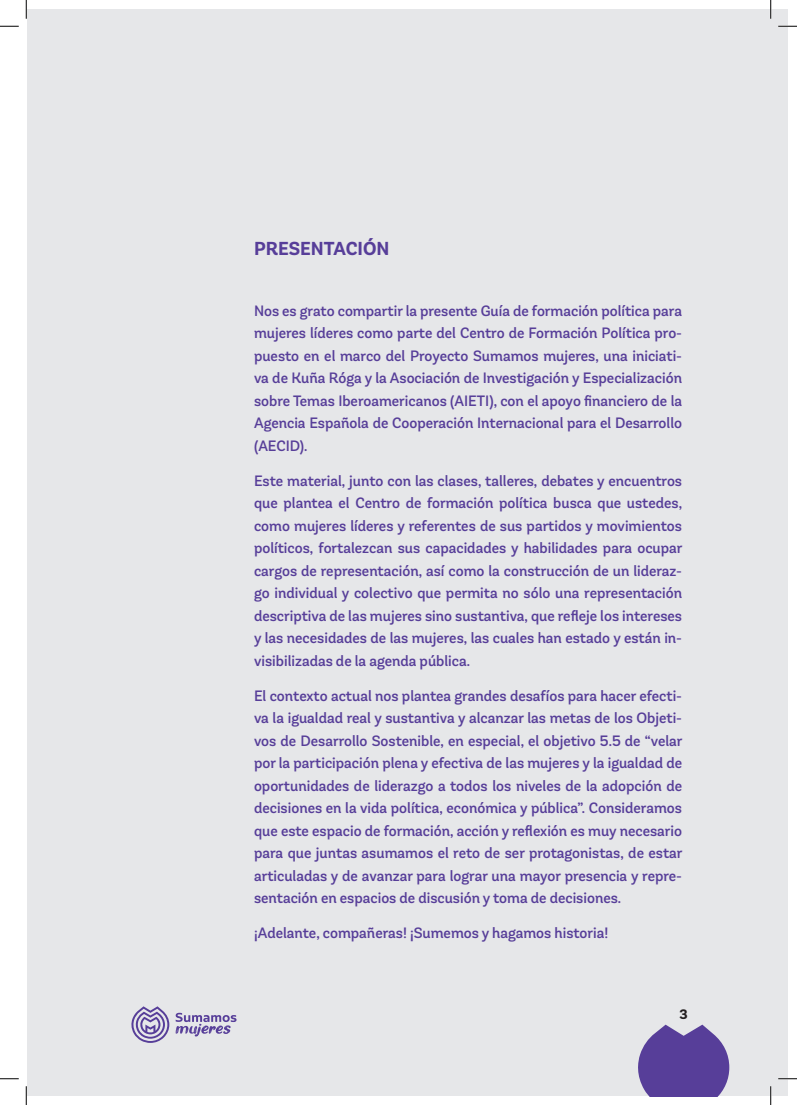
<style>
.page{position:relative;width:797px;height:1105px;background:#fff}
.page>*{position:absolute;margin:0;border:0;box-sizing:border-box;transform-origin:0 0}
.t1{font:700 18.75px "Andes Neue";color:#573e99}
.t2{font:500 15px/22.5px "Andes Neue";color:#573e99;text-align:justify}
.t3{font:700 13.75px "Andes Neue";color:#231f20}
</style>
<div class="page">
<div style="left:27px;top:9px;width:760px;height:1087px;background:#e6e7e9"></div>
<svg style="left:638px;top:1025px;width:91px;height:71px"></svg>
<svg style="left:131px;top:1006px;width:38px;height:37px"></svg>
<svg style="left:176px;top:1013px;width:60px;height:23px"></svg>
<svg style="left:0;top:25px;width:19px;height:2px"></svg>
<svg style="left:778px;top:25px;width:19px;height:2px"></svg>
<svg style="left:0;top:1078px;width:19px;height:1px"></svg>
<svg style="left:778px;top:1078px;width:19px;height:1px"></svg>
<svg style="left:25px;top:0;width:2px;height:19px"></svg>
<svg style="left:25px;top:1086px;width:2px;height:19px"></svg>
<svg style="left:770px;top:0;width:1px;height:19px"></svg>
<svg style="left:770px;top:1086px;width:1px;height:19px"></svg>
<p class="t1" style="left:254px;top:235px;width:137px">PRESENTACIÓN</p>
<p class="t2" style="left:254px;top:299px;width:429px">Nos es grato compartir la presente Guía de formación política para mujeres líderes como parte del Centro de Formación Política pro&shy;puesto en el marco del Proyecto Sumamos mujeres, una iniciati&shy;va de Kuña Róga y la Asociación de Investigación y Especialización sobre Temas Iberoamericanos (AIETI), con el apoyo financiero de la Agencia Española de Cooperación Internacional para el Desarrollo (AECID).</p>
<p class="t2" style="left:254px;top:469px;width:430px">Este material, junto con las clases, talleres, debates y encuentros que plantea el Centro de formación política busca que ustedes, como mujeres líderes y referentes de sus partidos y movimientos políticos, fortalezcan sus capacidades y habilidades para ocupar cargos de representación, así como la construcción de un lideraz&shy;go individual y colectivo que permita no sólo una representación descriptiva de las mujeres sino sustantiva, que refleje los intereses y las necesidades de las mujeres, las cuales han estado y están in&shy;visibilizadas de la agenda pública.</p>
<p class="t2" style="left:254px;top:684px;width:430px">El contexto actual nos plantea grandes desafíos para hacer efecti&shy;va la igualdad real y sustantiva y alcanzar las metas de los Objeti&shy;vos de Desarrollo Sostenible, en especial, el objetivo 5.5 de “velar por la participación plena y efectiva de las mujeres y la igualdad de oportunidades de liderazgo a todos los niveles de la adopción de decisiones en la vida política, económica y pública”. Consideramos que este espacio de formación, acción y reflexión es muy necesario para que juntas asumamos el reto de ser protagonistas, de estar articuladas y de avanzar para lograr una mayor presencia y repre&shy;sentación en espacios de discusión y toma de decisiones.</p>
<p class="t2" style="left:254px;top:921px;width:356px">¡Adelante, compañeras! ¡Sumemos y hagamos historia!</p>
<p class="t3" style="left:679px;top:1005px;width:10px">3</p>
</div>
